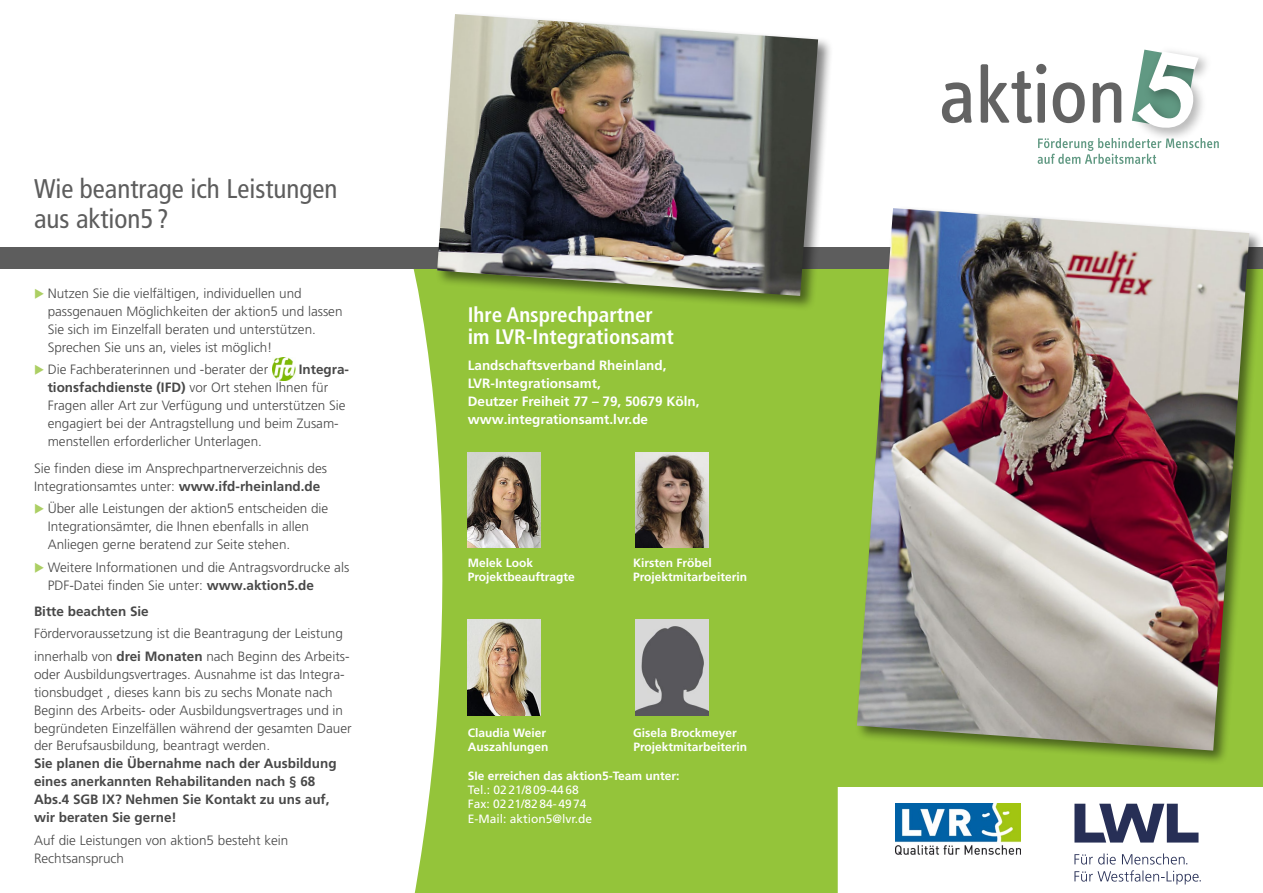
<style>
.page{position:relative;width:1263px;height:893px;background:#fff}
.page>*{position:absolute;margin:0;border:0;box-sizing:border-box;transform-origin:0 0}
.t1{font:condensed 27px/30px "Frutiger LT Pro";color:#5d5d5d}
.t2{font:700 condensed 21px/21.8px "Frutiger LT Pro";color:#fff}
.t3{font:300 13.5px/18px "Frutiger LT Pro";color:#484848}
.t4{font:700 13.5px/18px "Frutiger LT Pro";color:#484848}
.t5{font:700 13.5px/18px "Frutiger LT Pro";color:#fff}
.t6{font:700 12px "Frutiger LT Pro";color:#fff}
.t7{font:12px/14.2px "Frutiger LT Pro";color:#fff}
.s1{color:#accf64}
.s2{font-weight:700}
</style>
<div class="page">
<div style="left:412px;top:268px;width:426px;height:625px;background:#94c43a"></div>
<div style="left:838px;top:264px;width:425px;height:523px;background:#94c43a"></div>
<svg style="left:1074px;top:804px;width:124px;height:38px"></svg>
<svg style="left:1074px;top:870px;width:127px;height:14px"></svg>
<svg style="left:1074px;top:853px;width:113px;height:11px"></svg>
<img style="left:895px;top:804px;width:125px;height:50px">
<svg style="left:942px;top:82px;width:30px;height:41px"></svg>
<svg style="left:981px;top:64px;width:65px;height:59px"></svg>
<svg style="left:1053px;top:82px;width:32px;height:41px"></svg>
<svg style="left:1093px;top:82px;width:28px;height:41px"></svg>
<svg style="left:1038px;top:138px;width:181px;height:26px"></svg>
<img style="left:1128px;top:49px;width:90px;height:97px">
<svg style="left:1132px;top:50px;width:67px;height:80px"></svg>
<div style="left:0;top:247px;width:1263px;height:21px;background:#5d5d5d"></div>
<div style="left:435px;top:12px;width:398px;height:299px;background:#000;opacity:.5"></div>
<img style="left:437px;top:14px;width:381px;height:282px">
<div style="left:855px;top:206px;width:408px;height:560px;background:#000;opacity:.5"></div>
<img style="left:857px;top:208px;width:392px;height:543px">
<img style="left:272px;top:358px;width:23px;height:23px">
<img style="left:636px;top:452px;width:72px;height:96px">
<img style="left:468px;top:452px;width:72px;height:96px">
<img style="left:468px;top:620px;width:72px;height:95px">
<img style="left:636px;top:620px;width:72px;height:95px">
<h1 class="t1" style="left:34px;top:174px;width:305px">Wie beantrage ich Leistungen aus aktion5 ?</h1>
<p class="t3" style="left:48px;top:285px;width:296px;text-indent:-14px"><span class="s1">◆</span> Nutzen Sie die vielfältigen, individuellen und passgenauen Möglichkeiten der aktion5 und lassen Sie sich im Einzelfall beraten und unterstützen.<br>Sprechen Sie uns an, vieles ist möglich!</p>
<p class="t3" style="left:34px;top:361px;width:236px"><span class="s1">◆</span> Die Fachberaterinnen und -berater der</p>
<p class="t3" style="left:48px;top:361px;width:303px;text-indent:251px"><span class="s2">Integra&shy;tionsfachdienste (IFD)</span> vor Ort stehen Ihnen für Fragen aller Art zur Verfügung und unterstützen Sie engagiert bei der Antragstellung und beim Zusam&shy;menstellen erforderlicher Unterlagen.</p>
<p class="t3" style="left:34px;top:459px;width:295px">Sie finden diese im Ansprechpartnerverzeichnis des<br>Integrationsamtes unter: <span class="s2">www.ifd-rheinland.de</span></p>
<p class="t3" style="left:48px;top:500px;width:282px;text-indent:-14px"><span class="s1">◆</span> Über alle Leistungen der aktion5 entscheiden die<br>Integrationsämter, die Ihnen ebenfalls in allen<br>Anliegen gerne beratend zur Seite stehen.</p>
<p class="t3" style="left:48px;top:558px;width:303px;text-indent:-14px"><span class="s1">◆</span> Weitere Informationen und die Antragsvordrucke als<br>PDF-Datei finden Sie unter: <span class="s2">www.aktion5.de</span></p>
<p class="t4" style="left:34px;top:602px;width:116px">Bitte beachten Sie</p>
<p class="t3" style="left:34px;top:623px;width:317px;line-height:22.2px">Fördervoraussetzung ist die Beantragung der Leistung innerhalb von <span class="s2">drei Monaten</span> nach Beginn des Arbeits-</p>
<p class="t3" style="left:34px;top:665px;width:319px">oder Ausbildungsvertrages. Ausnahme ist das Integra&shy;tionsbudget , dieses kann bis zu sechs Monate nach Beginn des Arbeits- oder Ausbildungsvertrages und in begründeten Einzelfällen während der gesamten Dauer der Berufsausbildung, beantragt werden.</p>
<p class="t4" style="left:34px;top:755px;width:304px">Sie planen die Übernahme nach der Ausbildung eines anerkannten Rehabilitanden nach § 68<br>Abs.4 SGB IX? Nehmen Sie Kontakt zu uns auf, wir beraten Sie gerne!</p>
<p class="t3" style="left:34px;top:831px;width:256px">Auf die Leistungen von aktion5 besteht kein<br>Rechtsanspruch</p>
<h2 class="t2" style="left:468px;top:304px;width:208px">Ihre Ansprechpartner im LVR-Integrationsamt</h2>
<p class="t5" style="left:468px;top:357px;width:233px">Landschaftsverband Rheinland,<br>LVR-Integrationsamt,<br>Deutzer Freiheit 77 – 79, 50679 Köln, www.integrationsamt.lvr.de</p>
<p class="t6" style="left:468px;top:555px;width:67px">Melek Look</p>
<p class="t6" style="left:633px;top:555px;width:80px">Kirsten Fröbel</p>
<p class="t6" style="left:468px;top:570px;width:109px">Projektbeauftragte</p>
<p class="t6" style="left:633px;top:570px;width:115px">Projektmitarbeiterin</p>
<p class="t6" style="left:468px;top:726px;width:80px">Claudia Weier</p>
<p class="t6" style="left:633px;top:726px;width:105px">Gisela Brockmeyer</p>
<p class="t6" style="left:468px;top:740px;width:82px">Auszahlungen</p>
<p class="t6" style="left:633px;top:740px;width:115px">Projektmitarbeiterin</p>
<p class="t6" style="left:468px;top:769px;width:213px">SIe erreichen das aktion5-Team unter:</p>
<p class="t7" style="left:468px;top:783px;width:126px">Tel.: 0221/809-4468<br>Fax: 0221/8284-4974<br>E-Mail: aktion5@lvr.de</p>
</div>
